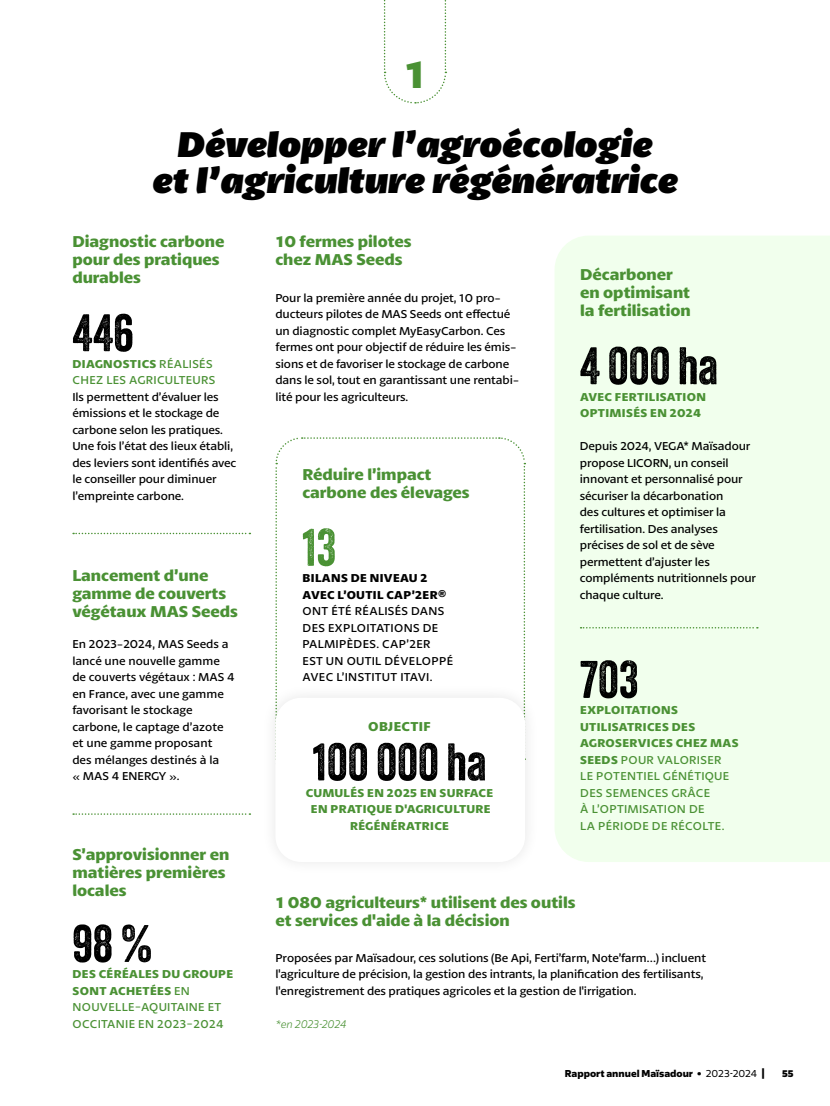
<style>
.page{position:relative;width:830px;height:1106px;background:#fff}
.page>*{position:absolute;margin:0;border:0;box-sizing:border-box;transform-origin:0 0}
.t1{font:51px "Veneer";color:#000}
.t2{font:51px "Veneer";color:#4a9134}
.t3{font:700 40.5px "Petala Pro";color:#4a9134}
.t4{font:italic 900 37.5px/36px "Petala Pro";color:#000;text-align:center}
.t5{font:700 16.5px/18px "Petala Pro";color:#4a9134}
.t6{font:700 13.5px "Petala Pro";letter-spacing:.03em;color:#4a9134}
.t7{font:12px/16.5px "Petala Pro";letter-spacing:-.01em;color:#000}
.t8{font:12px/16.5px "Petala Pro";letter-spacing:.03em;color:#4a9134}
.t9{font:12px/16.5px "Petala Pro";letter-spacing:.03em;color:#000}
.t10{font:700 12px/16.5px "Petala Pro";letter-spacing:.03em;color:#4a9134;text-align:center}
.t11{font:700 12px/16.5px "Petala Pro";letter-spacing:.03em;color:#000}
.t12{font:italic 300 12px "Salis MVB";letter-spacing:-.01em;color:#4a9134}
.t13{font:800 10.5px "Salis MVB";color:#000}
.s1{font-weight:700}
.s2{font-weight:400}
</style>
<div class="page">
<div style="left:555px;top:236px;width:274px;height:626px;background:#f1ffed"></div>
<svg style="left:275px;top:437px;width:250px;height:246px"></svg>
<svg style="left:383px;top:0;width:63px;height:104px"></svg>
<svg style="left:73px;top:813px;width:177px;height:1px"></svg>
<svg style="left:73px;top:532px;width:177px;height:2px"></svg>
<svg style="left:580px;top:627px;width:177px;height:1px"></svg>
<h2 class="t3" style="left:404px;top:51px;width:23px">1</h2>
<h3 class="t4" style="left:152px;top:125px;width:526px">Développer l’agroécologie<br>et l’agriculture régénératrice</h3>
<h3 class="t5" style="left:72px;top:233px;width:153px">Diagnostic carbone pour des pratiques durables</h3>
<h3 class="t5" style="left:275px;top:233px;width:138px">10 fermes pilotes chez MAS Seeds</h3>
<h1 class="t1" style="left:72px;top:302px;width:63px">446</h1>
<p class="t8" style="left:72px;top:356px;width:144px"><span class="s1">DIAGNOSTICS</span> RÉALISÉS<br>CHEZ LES AGRICULTEURS</p>
<p class="t7" style="left:72px;top:389px;width:165px">Ils permettent d’évaluer les émissions et le stockage de carbone selon les pratiques.<br>Une fois l’état des lieux établi, des leviers sont identifiés avec le conseiller pour diminuer l’empreinte carbone.</p>
<h3 class="t5" style="left:72px;top:567px;width:167px">Lancement d’une gamme de couverts végétaux MAS Seeds</h3>
<p class="t7" style="left:72px;top:636px;width:164px">En 2023-2024, MAS Seeds a lancé une nouvelle gamme de couverts végétaux : MAS 4 en France, avec une gamme favorisant le stockage carbone, le captage d’azote et une gamme proposant des mélanges destinés à la<br>« MAS 4 ENERGY ».</p>
<p class="t7" style="left:275px;top:290px;width:245px">Pour la première année du projet, 10 pro&shy;ducteurs pilotes de MAS Seeds ont effectué un diagnostic complet MyEasyCarbon. Ces fermes ont pour objectif de réduire les émis&shy;sions et de favoriser le stockage de carbone dans le sol, tout en garantissant une rentabi&shy;lité pour les agriculteurs.</p>
<h3 class="t5" style="left:302px;top:465px;width:169px">Réduire l’impact carbone des élevages</h3>
<h1 class="t2" style="left:302px;top:516px;width:35px">13</h1>
<p class="t11" style="left:302px;top:570px;width:145px">BILANS DE NIVEAU 2<br>AVEC L’OUTIL CAP’2ER®</p>
<p class="t9" style="left:302px;top:603px;width:152px">ONT ÉTÉ RÉALISÉS DANS<br>DES EXPLOITATIONS DE<br>PALMIPÈDES. CAP’2ER<br>EST UN OUTIL DÉVELOPPÉ<br>AVEC L’INSTITUT ITAVI.</p>
<p class="t6" style="left:368px;top:718px;width:64px">OBJECTIF</p>
<h1 class="t1" style="left:312px;top:731px;width:175px">100 000 ha</h1>
<p class="t10" style="left:306px;top:784px;width:189px">CUMULÉS EN 2025 EN SURFACE<br>EN PRATIQUE D'AGRICULTURE<br>RÉGÉNÉRATRICE</p>
<h3 class="t5" style="left:579px;top:266px;width:112px">Décarboner en optimisant la fertilisation</h3>
<h1 class="t1" style="left:579px;top:335px;width:139px">4 000 ha</h1>
<p class="t10" style="left:579px;top:388px;width:127px;text-align:left">AVEC FERTILISATION<br>OPTIMISÉS EN 2024</p>
<p class="t7" style="left:579px;top:438px;width:178px">Depuis 2024, VEGA* Maïsadour propose LICORN, un conseil innovant et personnalisé pour sécuriser la décarbonation<br>des cultures et optimiser la fertilisation. Des analyses précises de sol et de sève permettent d’ajuster les compléments nutritionnels pour chaque culture.</p>
<h1 class="t1" style="left:579px;top:648px;width:60px">703</h1>
<p class="t8" style="left:580px;top:702px;width:160px"><span class="s1">EXPLOITATIONS<br>UTILISATRICES DES<br>AGROSERVICES CHEZ MAS<br>SEEDS</span> POUR VALORISER<br>LE POTENTIEL GÉNÉTIQUE<br>DES SEMENCES GRÂCE<br>À L’OPTIMISATION DE<br>LA PÉRIODE DE RÉCOLTE.</p>
<h3 class="t5" style="left:72px;top:845px;width:158px">S’approvisionner en matières premières locales</h3>
<h1 class="t1" style="left:72px;top:912px;width:82px">98 %</h1>
<p class="t8" style="left:72px;top:966px;width:162px"><span class="s1">DES CÉRÉALES DU GROUPE<br>SONT ACHETÉES</span> EN<br>NOUVELLE-AQUITAINE ET<br>OCCITANIE EN 2023-2024</p>
<h3 class="t5" style="left:275px;top:893px;width:301px">1 080 agriculteurs* utilisent des outils et services d'aide à la décision</h3>
<p class="t7" style="left:275px;top:950px;width:432px">Proposées par Maïsadour, ces solutions (Be Api, Ferti’farm, Note’farm…) incluent l'agriculture de précision, la gestion des intrants, la planification des fertilisants, l'enregistrement des pratiques agricoles et la gestion de l'irrigation.</p>
<p class="t12" style="left:275px;top:1016px;width:72px">*en 2023-2024</p>
<p class="t13" style="left:564px;top:1066px;width:202px">Rapport annuel Maïsadour <span class="s2">• 2023-2024</span> |</p>
<p class="t13" style="left:781px;top:1066px;width:13px">55</p>
</div>
